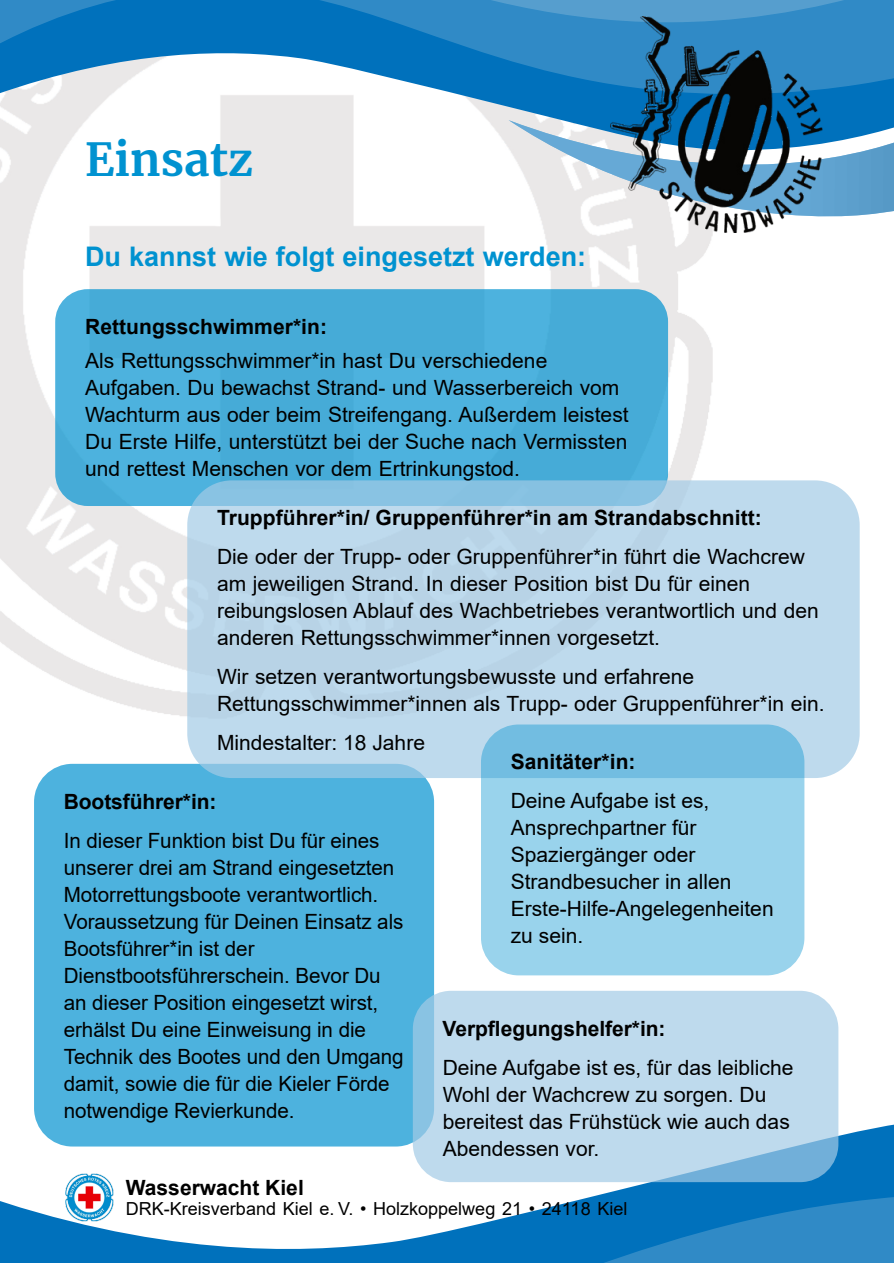
<style>
.page{position:relative;width:894px;height:1263px;background:#fff}
.page>*{position:absolute;margin:0;border:0;box-sizing:border-box;transform-origin:0 0}
.t1{font:700 45px "Merriweather";color:#0092d0}
.t2{font:700 27px "Arial";color:#0092d0}
.t3{font:21px/27px "Arial";color:#000}
.t4{font:700 21px "Arial";letter-spacing:.005em;color:#000}
.t5{font:18px "Arial";color:#000}
</style>
<div class="page">
<img style="left:0;top:150px;width:712px;height:566px">
<svg style="left:0;top:97px;width:893px;height:53px"></svg>
<img style="left:508px;top:120px;width:385px;height:97px">
<svg style="left:0;top:0;width:893px;height:97px;background:#4395cc"></svg>
<svg style="left:35px;top:1116px;width:858px;height:73px"></svg>
<svg style="left:0;top:1189px;width:893px;height:74px"></svg>
<img style="left:609px;top:16px;width:213px;height:216px">
<img style="left:66px;top:1173px;width:48px;height:49px">
<div style="left:55px;top:289px;width:612px;height:217px;background:#46abd7;border-radius:33px"></div>
<div style="left:34px;top:764px;width:400px;height:382px;background:#4db2de;border-radius:38px"></div>
<div style="left:187px;top:480px;width:672px;height:298px;background:#a3cbe6;border-radius:45px;opacity:.7"></div>
<div style="left:481px;top:724px;width:323px;height:251px;background:#0092d0;border-radius:38px;opacity:.4"></div>
<div style="left:412px;top:991px;width:426px;height:191px;background:#a3cbe6;border-radius:38px;opacity:.7"></div>
<h1 class="t1" style="left:85px;top:131px;width:170px">Einsatz</h1>
<p class="t2" style="left:85px;top:246px;width:502px">Du kannst wie folgt eingesetzt werden:</p>
<p class="t4" style="left:85px;top:319px;width:243px">Rettungsschwimmer*in:</p>
<p class="t3" style="left:85px;top:349px;width:544px">Als Rettungsschwimmer*in hast Du verschiedene Aufgaben. Du bewachst Strand- und Wasserbereich vom Wachturm aus oder beim Streifengang. Außerdem leistest Du Erste Hilfe, unterstützt bei der Suche nach Vermissten und rettest Menschen vor dem Ertrinkungstod.</p>
<p class="t4" style="left:217px;top:510px;width:546px">Truppführer*in/ Gruppenführer*in am Strandabschnitt:</p>
<p class="t3" style="left:217px;top:545px;width:603px">Die oder der Trupp- oder Gruppenführer*in führt die Wachcrew am jeweiligen Strand. In dieser Position bist Du für einen reibungslosen Ablauf des Wachbetriebes verantwortlich und den anderen Rettungsschwimmer*innen vorgesetzt.</p>
<p class="t3" style="left:217px;top:665px;width:609px">Wir setzen verantwortungsbewusste und erfahrene<br>Rettungsschwimmer*innen als Trupp- oder Gruppenführer*in ein.</p>
<p class="t3" style="left:217px;top:731px;width:209px">Mindestalter: 18 Jahre</p>
<p class="t4" style="left:64px;top:793px;width:154px">Bootsführer*in:</p>
<p class="t3" style="left:64px;top:828px;width:341px">In dieser Funktion bist Du für eines unserer drei am Strand eingesetzten Motorrettungsboote verantwortlich.<br>Voraussetzung für Deinen Einsatz als Bootsführer*in ist der Dienstbootsführerschein. Bevor Du an dieser Position eingesetzt wirst, erhälst Du eine Einweisung in die Technik des Bootes und den Umgang damit, sowie die für die Kieler Förde notwendige Revierkunde.</p>
<p class="t4" style="left:126px;top:1179px;width:179px">Wasserwacht Kiel</p>
<p class="t4" style="left:510px;top:754px;width:126px">Sanitäter*in:</p>
<p class="t3" style="left:510px;top:789px;width:264px">Deine Aufgabe ist es,<br>Ansprechpartner für<br>Spaziergänger oder<br>Strandbesucher in allen<br>Erste-Hilfe-Angelegenheiten zu sein.</p>
<p class="t4" style="left:442px;top:1020px;width:224px">Verpflegungshelfer*in:</p>
<p class="t3" style="left:442px;top:1056px;width:352px">Deine Aufgabe ist es, für das leibliche<br>Wohl der Wachcrew zu sorgen. Du bereitest das Frühstück wie auch das<br>Abendessen vor.</p>
<p class="t5" style="left:126px;top:1202px;width:503px">DRK-Kreisverband Kiel e. V. • Holzkoppelweg 21 • 24118 Kiel</p>
</div>
